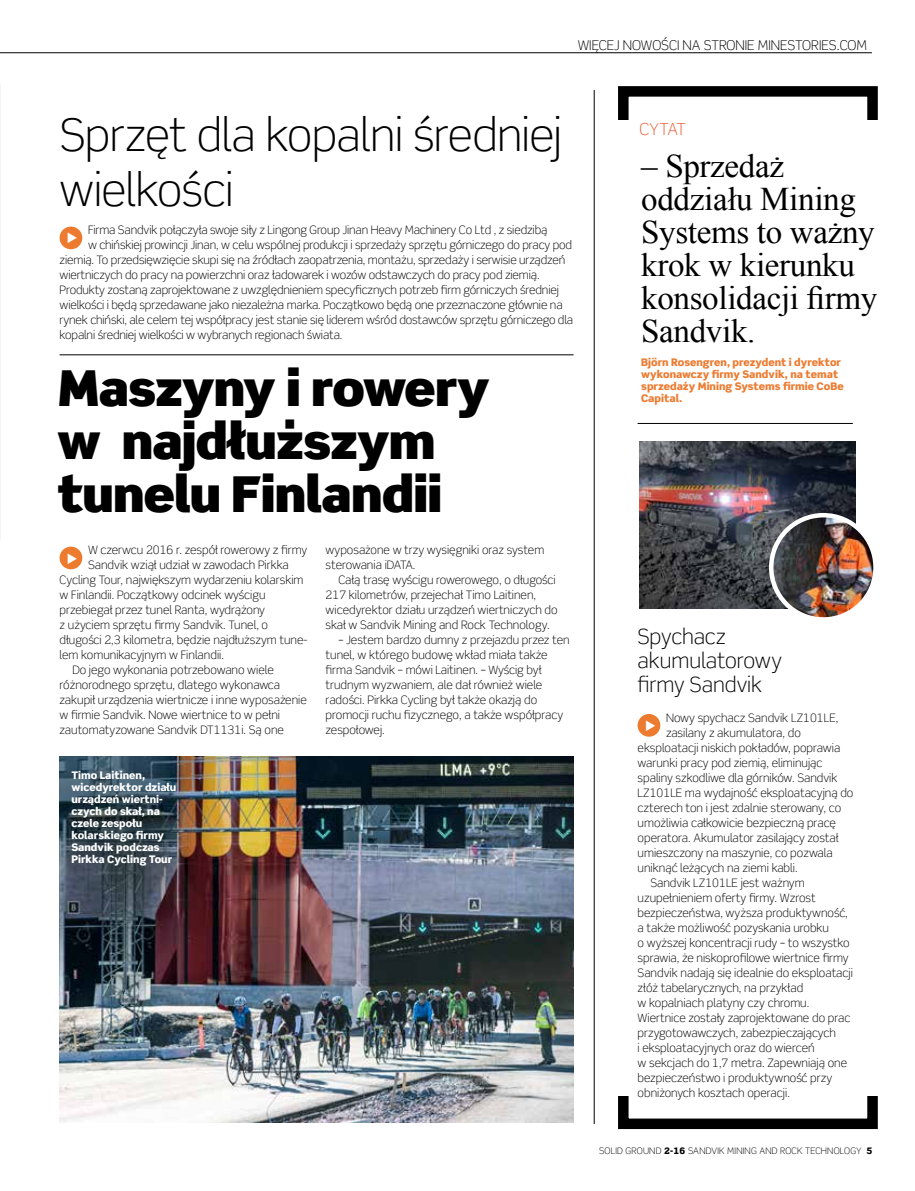
<style>
.page{position:relative;width:915px;height:1191px;background:#fff}
.page>*{position:absolute;margin:0;border:0;box-sizing:border-box;transform-origin:0 0}
.t1{font:900 49.5px/52.5px "Scene Pro";letter-spacing:-.015em;color:#000}
.t2{font:300 45px/55.5px "Scene Pro";letter-spacing:-.015em;color:#000}
.t3{font:33px/33px "Times New Roman WGL";letter-spacing:-.01em;color:#000}
.t4{font:300 21px/24px "Scene Pro";letter-spacing:-.005em;color:#000}
.t5{font:300 16.5px "Scene Pro";letter-spacing:-.055em;color:#e75a34}
.t6{font:300 13.5px "Scene Pro";color:#000}
.t7{font:300 11.7px/15px "Scene Pro";color:#000}
.t8{font:900 10.5px/12px "Scene Pro";color:#fff}
.t9{font:900 10.5px/12px "Scene Pro";color:#ec7b30}
.t10{font:300 9px "Scene Pro";letter-spacing:.025em;color:#000}
.s1{font-weight:900}
</style>
<div class="page">
<div style="left:60px;top:546px;width:22px;height:23px;background:#ec7b30;border-radius:50%"></div>
<img style="left:60px;top:756px;width:513px;height:367px">
<img style="left:0;top:84px;width:1px;height:456px">
<div style="left:617px;top:86px;width:260px;height:1043px;border:10px solid #000"></div>
<div style="left:606px;top:121px;width:27px;height:975px;background:#fff"></div>
<div style="left:863px;top:121px;width:20px;height:975px;background:#fff"></div>
<hr style="left:0;top:52px;width:871px;height:1px;background:#000">
<hr style="left:637px;top:423px;width:215px;height:1px;background:#000">
<hr style="left:593px;top:90px;width:1px;height:1034px;background:#000">
<hr style="left:60px;top:354px;width:513px;height:1px;background:#000">
<div style="left:60px;top:226px;width:22px;height:23px;background:#ec7b30;border-radius:50%"></div>
<div style="left:637px;top:714px;width:23px;height:22px;background:#ec7b30;border-radius:50%"></div>
<img style="left:639px;top:441px;width:216px;height:168px">
<img style="left:771px;top:515px;width:104px;height:104px;border-radius:52px">
<div style="left:768px;top:513px;width:109px;height:108px;border:4px solid #fff;border-radius:50%"></div>
<p class="t6" style="left:577px;top:37px;width:290px">WIĘCEJ NOWOŚCI NA STRONIE MINESTORIES.COM</p>
<h2 class="t2" style="left:60px;top:107px;width:503px">Sprzęt dla kopalni średniej wielkości</h2>
<p class="t7" style="left:88px;top:223px;width:461px">Firma Sandvik połączyła swoje siły z Lingong Group Jinan Heavy Machinery Co Ltd , z siedzibą</p>
<p class="t7" style="left:88px;top:238px;width:485px">w chińskiej prowincji Jinan, w celu wspólnej produkcji i sprzedaży sprzętu górniczego do pracy pod</p>
<p class="t7" style="left:60px;top:253px;width:507px">ziemią. To przedsięwzięcie skupi się na źródłach zaopatrzenia, montażu, sprzedaży i serwisie urządzeń</p>
<p class="t7" style="left:60px;top:268px;width:481px">wiertniczych do pracy na powierzchni oraz ładowarek i wozów odstawczych do pracy pod ziemią.</p>
<p class="t7" style="left:60px;top:283px;width:500px">Produkty zostaną zaprojektowane z uwzględnieniem specyficznych potrzeb firm górniczych średniej</p>
<p class="t7" style="left:60px;top:298px;width:504px">wielkości i będą sprzedawane jako niezależna marka. Początkowo będą one przeznaczone głównie na</p>
<p class="t7" style="left:60px;top:313px;width:515px">rynek chiński, ale celem tej współpracy jest stanie się liderem wśród dostawców sprzętu górniczego dla</p>
<p class="t7" style="left:60px;top:328px;width:284px">kopalni średniej wielkości w wybranych regionach świata.</p>
<h1 class="t1" style="left:57px;top:361px;width:433px">Maszyny i rowery w najdłuższym tunelu Finlandii</h1>
<p class="t7" style="left:88px;top:542px;width:221px">W czerwcu 2016 r. zespół rowerowy z firmy</p>
<p class="t7" style="left:88px;top:557px;width:202px">Sandvik wziął udział w zawodach Pirkka</p>
<p class="t7" style="left:60px;top:572px;width:245px">Cycling Tour, największym wydarzeniu kolarskim</p>
<p class="t7" style="left:60px;top:587px;width:207px">w Finlandii. Początkowy odcinek wyścigu</p>
<p class="t7" style="left:60px;top:602px;width:207px">przebiegał przez tunel Ranta, wydrążony</p>
<p class="t7" style="left:60px;top:617px;width:210px">z użyciem sprzętu firmy Sandvik. Tunel, o</p>
<p class="t7" style="left:60px;top:632px;width:249px">długości 2,3 kilometra, będzie najdłuższym tune-</p>
<p class="t7" style="left:60px;top:647px;width:166px">lem komunikacyjnym w Finlandii.</p>
<p class="t7" style="left:72px;top:662px;width:203px">Do jego wykonania potrzebowano wiele</p>
<p class="t7" style="left:60px;top:677px;width:222px">różnorodnego sprzętu, dlatego wykonawca</p>
<p class="t7" style="left:60px;top:692px;width:249px">zakupił urządzenia wiertnicze i inne wyposażenie</p>
<p class="t7" style="left:60px;top:707px;width:222px">w firmie Sandvik. Nowe wiertnice to w pełni</p>
<p class="t7" style="left:60px;top:722px;width:226px">zautomatyzowane Sandvik DT1131i. Są one</p>
<p class="t8" style="left:71px;top:769px;width:106px">Timo Laitinen, wicedyrektor działu urządzeń wiertni&shy;czych do skał, na czele zespołu kolarskiego firmy<br>Sandvik podczas<br>Pirkka Cycling Tour</p>
<p class="t7" style="left:325px;top:542px;width:220px">wyposażone w trzy wysięgniki oraz system sterowania iDATA.</p>
<p class="t7" style="left:325px;top:572px;width:233px;text-indent:13px">Całą trasę wyścigu rowerowego, o długości 217 kilometrów, przejechał Timo Laitinen, wicedyrektor działu urządzeń wiertniczych do skał w Sandvik Mining and Rock Technology.</p>
<p class="t7" style="left:325px;top:632px;width:245px;text-indent:13px">– Jestem bardzo dumny z przejazdu przez ten tunel, w którego budowę wkład miała także firma Sandvik – mówi Laitinen. – Wyścig był trudnym wyzwaniem, ale dał również wiele radości. Pirkka Cycling był także okazją do promocji ruchu fizycznego, a także współpracy zespołowej.</p>
<h3 class="t5" style="left:639px;top:119px;width:48px">CYTAT</h3>
<h3 class="t3" style="left:641px;top:149px;width:237px">– Sprzedaż oddziału Mining<br>Systems to ważny krok w kierunku konsolidacji firmy<br>Sandvik.</h3>
<p class="t9" style="left:641px;top:356px;width:204px">Björn Rosengren, prezydent i dyrektor wykonawczy firmy Sandvik, na temat sprzedaży Mining Systems firmie CoBe<br>Capital.</p>
<h3 class="t4" style="left:637px;top:624px;width:146px">Spychacz akumulatorowy firmy Sandvik</h3>
<p class="t7" style="left:665px;top:710px;width:174px">Nowy spychacz Sandvik LZ101LE,</p>
<p class="t7" style="left:665px;top:725px;width:136px">zasilany z akumulatora, do</p>
<p class="t7" style="left:637px;top:740px;width:204px">eksploatacji niskich pokładów, poprawia</p>
<p class="t7" style="left:637px;top:755px;width:186px">warunki pracy pod ziemią, eliminując</p>
<p class="t7" style="left:637px;top:770px;width:201px">spaliny szkodliwe dla górników. Sandvik</p>
<p class="t7" style="left:637px;top:785px;width:217px">LZ101LE ma wydajność eksploatacyjną do</p>
<p class="t7" style="left:637px;top:800px;width:205px">czterech ton i jest zdalnie sterowany, co</p>
<p class="t7" style="left:637px;top:815px;width:200px">umożliwia całkowicie bezpieczną pracę</p>
<p class="t7" style="left:637px;top:830px;width:202px">operatora. Akumulator zasilający został</p>
<p class="t7" style="left:637px;top:845px;width:197px">umieszczony na maszynie, co pozwala</p>
<p class="t7" style="left:637px;top:860px;width:161px">uniknąć leżących na ziemi kabli.</p>
<p class="t7" style="left:650px;top:875px;width:156px">Sandvik LZ101LE jest ważnym</p>
<p class="t7" style="left:637px;top:890px;width:179px">uzupełnieniem oferty firmy. Wzrost</p>
<p class="t7" style="left:637px;top:905px;width:212px">bezpieczeństwa, wyższa produktywność,</p>
<p class="t7" style="left:637px;top:920px;width:193px">a także możliwość pozyskania urobku</p>
<p class="t7" style="left:637px;top:935px;width:213px">o wyższej koncentracji rudy – to wszystko</p>
<p class="t7" style="left:637px;top:950px;width:212px">sprawia, że niskoprofilowe wiertnice firmy</p>
<p class="t7" style="left:637px;top:965px;width:217px">Sandvik nadają się idealnie do eksploatacji</p>
<p class="t7" style="left:637px;top:980px;width:167px">złóż tabelarycznych, na przykład</p>
<p class="t7" style="left:637px;top:995px;width:173px">w kopalniach platyny czy chromu.</p>
<p class="t7" style="left:637px;top:1010px;width:214px">Wiertnice zostały zaprojektowane do prac</p>
<p class="t7" style="left:637px;top:1025px;width:200px">przygotowawczych, zabezpieczających</p>
<p class="t7" style="left:637px;top:1040px;width:178px">i eksploatacyjnych oraz do wierceń</p>
<p class="t7" style="left:637px;top:1055px;width:211px">w sekcjach do 1,7 metra. Zapewniają one</p>
<p class="t7" style="left:637px;top:1070px;width:196px">bezpieczeństwo i produktywność przy</p>
<p class="t7" style="left:637px;top:1085px;width:154px">obniżonych kosztach operacji.</p>
<p class="t10" style="left:599px;top:1145px;width:275px">SOLID GROUND <span class="s1">2-16</span> SANDVIK MINING AND ROCK TECHNOLOGY <span class="s1">5</span></p>
</div>
